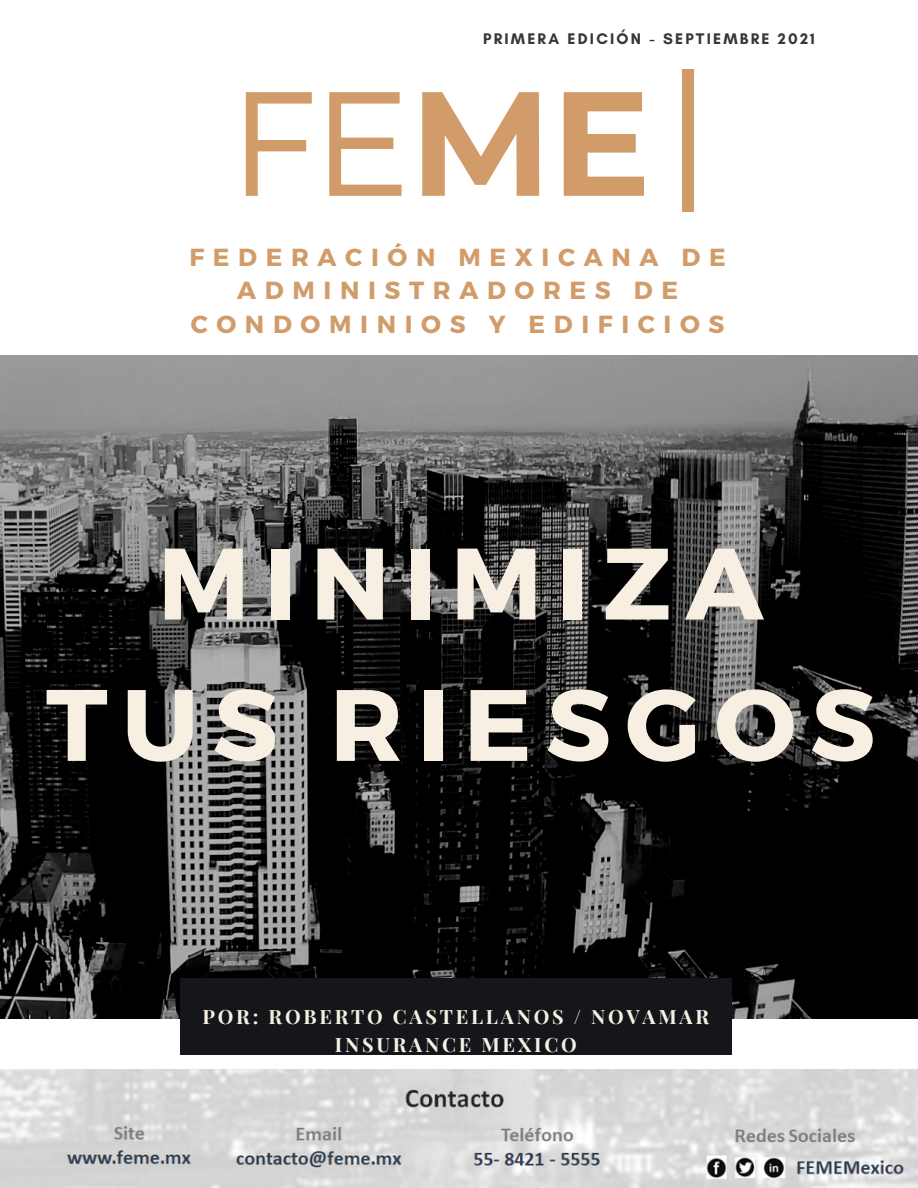
<style>
.page{position:relative;width:918px;height:1188px;background:#fff}
.page>*{position:absolute;margin:0;border:0;box-sizing:border-box;transform-origin:0 0}
.t1{font:300 148.05px "Montserrat";color:#d19c69}
.t2{font:700 101.25px/141.3px "Montserrat";letter-spacing:.14em;color:#f7f0e2;text-align:center}
.t3{font:700 24.75px/33.9px "Montserrat";letter-spacing:.35em;color:#d19c69;text-align:center}
.t4{font:700 19.8px/27.5px "Playfair Display";letter-spacing:.14em;color:#f7f0e2;text-align:center}
.t5{font:700 15.6px "Glacial Indifference";letter-spacing:.14em;color:#373737}
.s1{font-weight:700}
</style>
<div class="page">
<img style="left:0;top:356px;width:918px;height:662px">
<div style="left:180px;top:979px;width:551px;height:75px;background:#14161a"></div>
<div style="left:682px;top:69px;width:11px;height:142px;background:#d19c69"></div>
<hr style="left:693px;top:69px;width:1px;height:142px;background:#d19c69">
<img style="left:0;top:1069px;width:918px;height:119px">
<p class="t5" style="left:483px;top:29px;width:333px">PRIMERA EDICIÓN - SEPTIEMBRE 2021</p>
<h1 class="t1" style="left:230px;top:47px;width:422px">FE<span class="s1">ME</span></h1>
<p class="t3" style="left:189px;top:239px;width:538px">FEDERACIÓN MEXICANA DE<br>ADMINISTRADORES DE<br>CONDOMINIOS Y EDIFICIOS</p>
<h2 class="t2" style="left:46px;top:508px;width:831px">MINIMIZA<br>TUS RIESGOS</h2>
<p class="t4" style="left:202px;top:1002px;width:508px">POR: ROBERTO CASTELLANOS / NOVAMAR<br>INSURANCE MEXICO</p>
</div>
